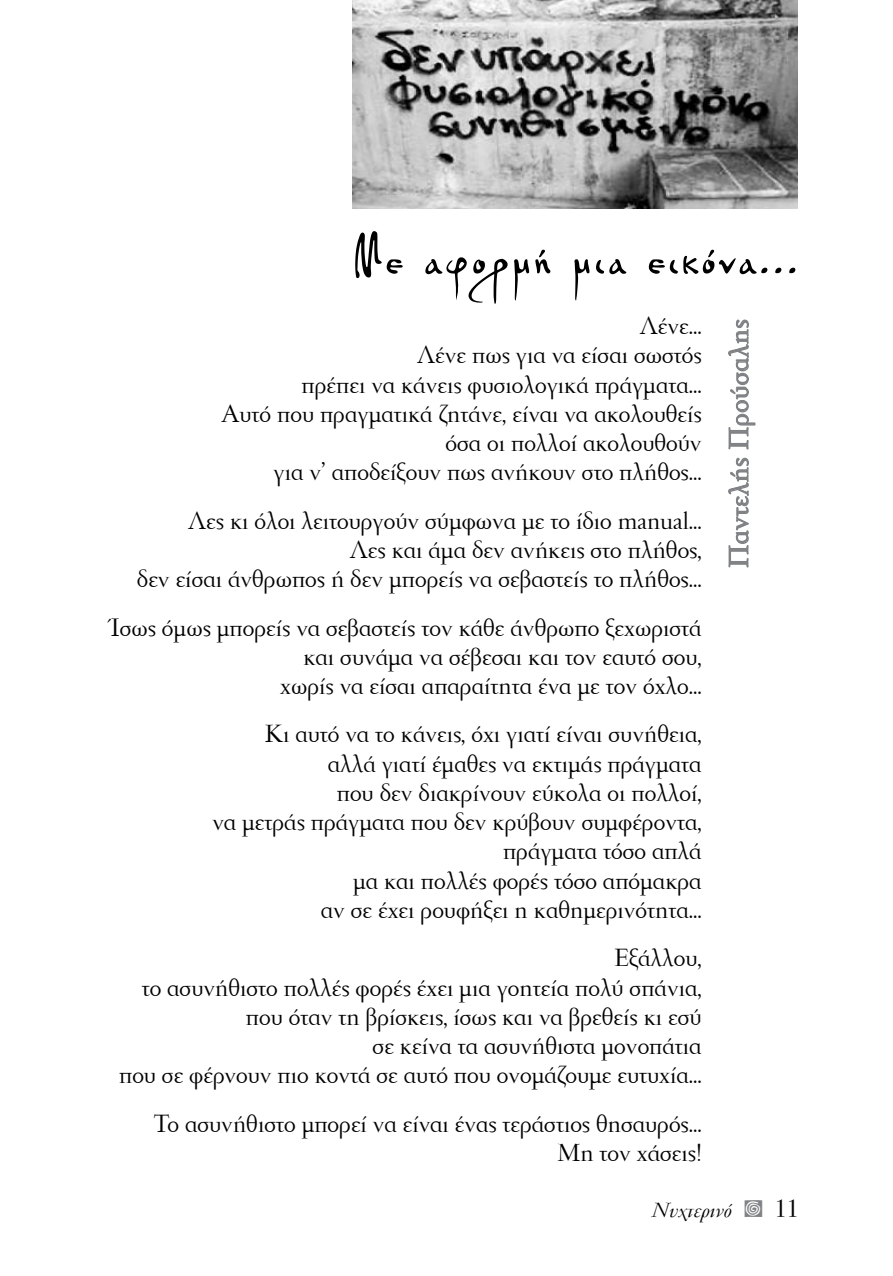
<style>
.page{position:relative;width:893px;height:1276px;background:#fff}
.page>*{position:absolute;margin:0;border:0;box-sizing:border-box;transform-origin:0 0}
.t1{font:67.5px "PF Da Vinci Script";letter-spacing:.05em;color:#000}
.t2{font:29.25px "PF Garamond Classic";letter-spacing:.03em;color:#808285}
.t3{font:27px/29.2px "PF Garamond Classic";color:#000;text-align:right}
.t4{font:italic 22.5px "PF Garamond Classic";letter-spacing:.03em;color:#000}
</style>
<div class="page">
<svg style="left:728px;top:319px;width:28px;height:249px"></svg>
<img style="left:352px;top:0;width:445px;height:209px">
<h1 class="t1" style="left:351px;top:210px;width:448px">Με αφορμή μια εικόνα...</h1>
<p class="t3" style="left:221px;top:312px;width:482px">Λένε...<br>Λένε πως για να είσαι σωστός<br>πρέπει να κάνεις φυσιολογικά πράγματα...<br>Αυτό που πραγματικά ζητάνε, είναι να ακολουθείς όσα οι πολλοί ακολουθούν<br>για ν’ αποδείξουν πως ανήκουν στο πλήθος...</p>
<p class="t3" style="left:137px;top:506px;width:566px">Λες κι όλοι λειτουργούν σύμφωνα με το ίδιο manual...<br>Λες και άμα δεν ανήκεις στο πλήθος,<br>δεν είσαι άνθρωπος ή δεν μπορείς να σεβαστείς το πλήθος...</p>
<p class="t3" style="left:111px;top:613px;width:592px">Ίσως όμως μπορείς να σεβαστείς τον κάθε άνθρωπο ξεχωριστά και συνάμα να σέβεσαι και τον εαυτό σου,<br>χωρίς να είσαι απαραίτητα ένα με τον όχλο...</p>
<p class="t3" style="left:212px;top:720px;width:491px">Κι αυτό να το κάνεις, όχι γιατί είναι συνήθεια, αλλά γιατί έμαθες να εκτιμάς πράγματα<br>που δεν διακρίνουν εύκολα οι πολλοί,<br>να μετράς πράγματα που δεν κρύβουν συμφέροντα, πράγματα τόσο απλά<br>μα και πολλές φορές τόσο απόμακρα<br>αν σε έχει ρουφήξει η καθημερινότητα...</p>
<p class="t3" style="left:119px;top:944px;width:584px">Εξάλλου,<br>το ασυνήθιστο πολλές φορές έχει μια γοητεία πολύ σπάνια, που όταν τη βρίσκεις, ίσως και να βρεθείς κι εσύ<br>σε κείνα τα ασυνήθιστα μονοπάτια<br>που σε φέρνουν πιο κοντά σε αυτό που ονομάζουμε ευτυχία...</p>
<p class="t3" style="left:154px;top:1109px;width:549px">Το ασυνήθιστο μπορεί να είναι ένας τεράστιος θησαυρός...<br>Μη τον χάσεις!</p>
<p class="t2" style="left:724px;top:567px;width:249px;rotate:-90deg">Παντελής Προύσαλης</p>
<p class="t4" style="left:653px;top:1198px;width:81px">Nυχτερινό</p>
<p class="t3" style="left:775px;top:1194px;width:25px">11</p>
</div>
